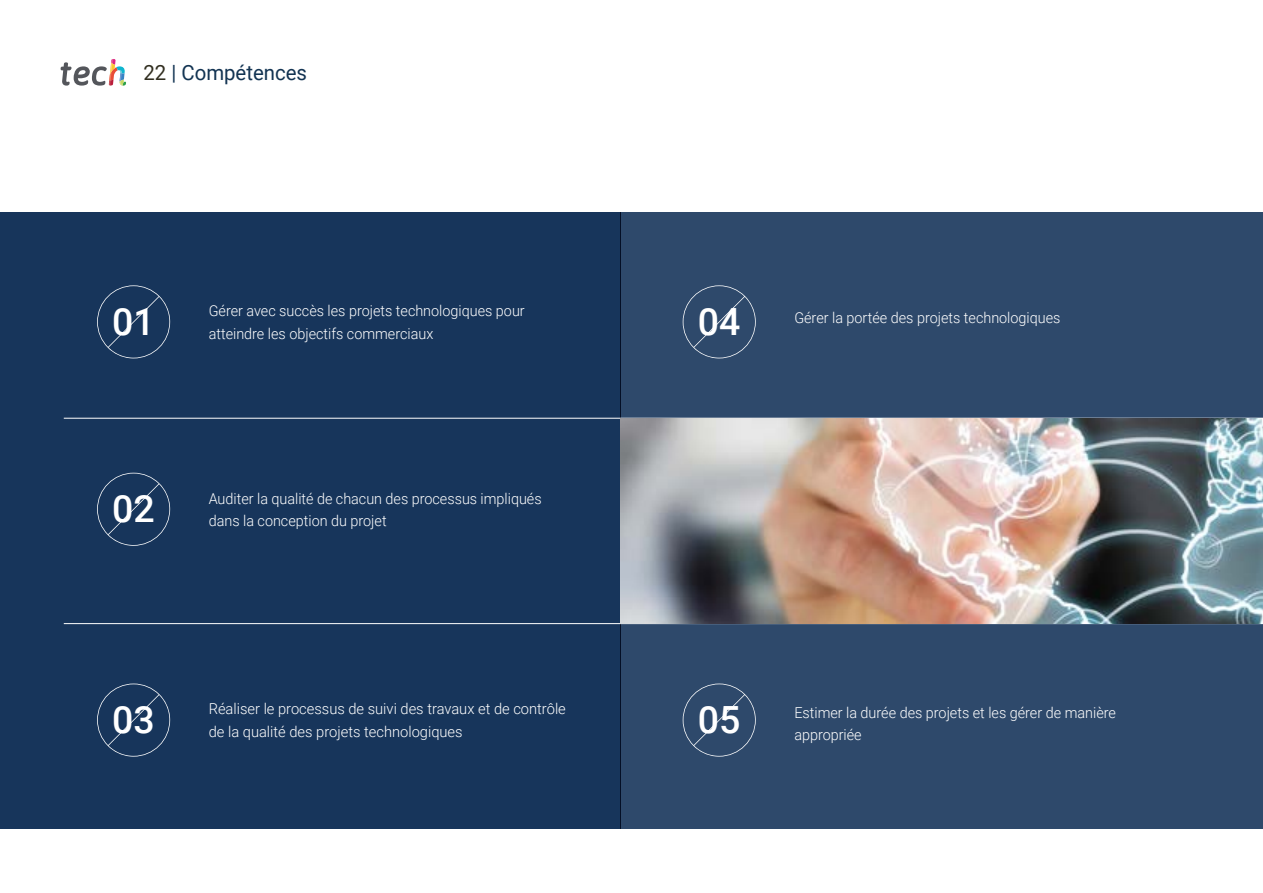
<style>
.page{position:relative;width:1263px;height:893px;background:#fff}
.page>*{position:absolute;margin:0;border:0;box-sizing:border-box;transform-origin:0 0}
.t1{font:500 37.5px "Roboto";color:#fff}
.t2{font:21px "Roboto";color:#123352}
.t3{font:300 15px/22.5px "Roboto";color:#fff;scale:.96 1}
.t4{font:300 15px "Roboto";color:#fff}
.s1{color:#312e20}
</style>
<div class="page">
<div style="left:0;top:213px;width:621px;height:616px;background:#17355b"></div>
<div style="left:621px;top:213px;width:642px;height:616px;background:#2e496b"></div>
<svg style="left:97px;top:285px;width:73px;height:73px"></svg>
<svg style="left:97px;top:473px;width:73px;height:73px"></svg>
<svg style="left:683px;top:684px;width:73px;height:73px"></svg>
<svg style="left:97px;top:684px;width:73px;height:73px"></svg>
<svg style="left:683px;top:285px;width:73px;height:73px"></svg>
<hr style="left:64px;top:418px;width:1199px;height:1px;background:#fff">
<hr style="left:64px;top:623px;width:1199px;height:1px;background:#fff">
<img style="left:621px;top:418px;width:642px;height:205px">
<svg style="left:61px;top:59px;width:65px;height:27px"></svg>
<h2 class="t2" style="left:144px;top:57px;width:165px"><span class="s1">22</span> | Compétences</h2>
<h1 class="t1" style="left:112px;top:295px;width:44px">01</h1>
<p class="t3" style="left:209px;top:299px;width:331px">Gérer avec succès les projets technologiques pour</p>
<p class="t3" style="left:209px;top:322px;width:236px">atteindre les objectifs commerciaux</p>
<h1 class="t1" style="left:112px;top:482px;width:44px">02</h1>
<p class="t3" style="left:209px;top:486px;width:348px">Auditer la qualité de chacun des processus impliqués dans la conception du projet</p>
<h1 class="t1" style="left:112px;top:693px;width:44px">03</h1>
<p class="t4" style="left:209px;top:699px;width:359px">Réaliser le processus de suivi des travaux et de contrôle</p>
<p class="t4" style="left:209px;top:721px;width:255px">de la qualité des projets technologiques</p>
<h1 class="t1" style="left:698px;top:295px;width:44px">04</h1>
<p class="t3" style="left:794px;top:305px;width:279px">Gérer la portée des projets technologiques</p>
<h1 class="t1" style="left:698px;top:693px;width:44px">05</h1>
<p class="t3" style="left:794px;top:701px;width:336px">Estimer la durée des projets et les gérer de manière appropriée</p>
</div>
